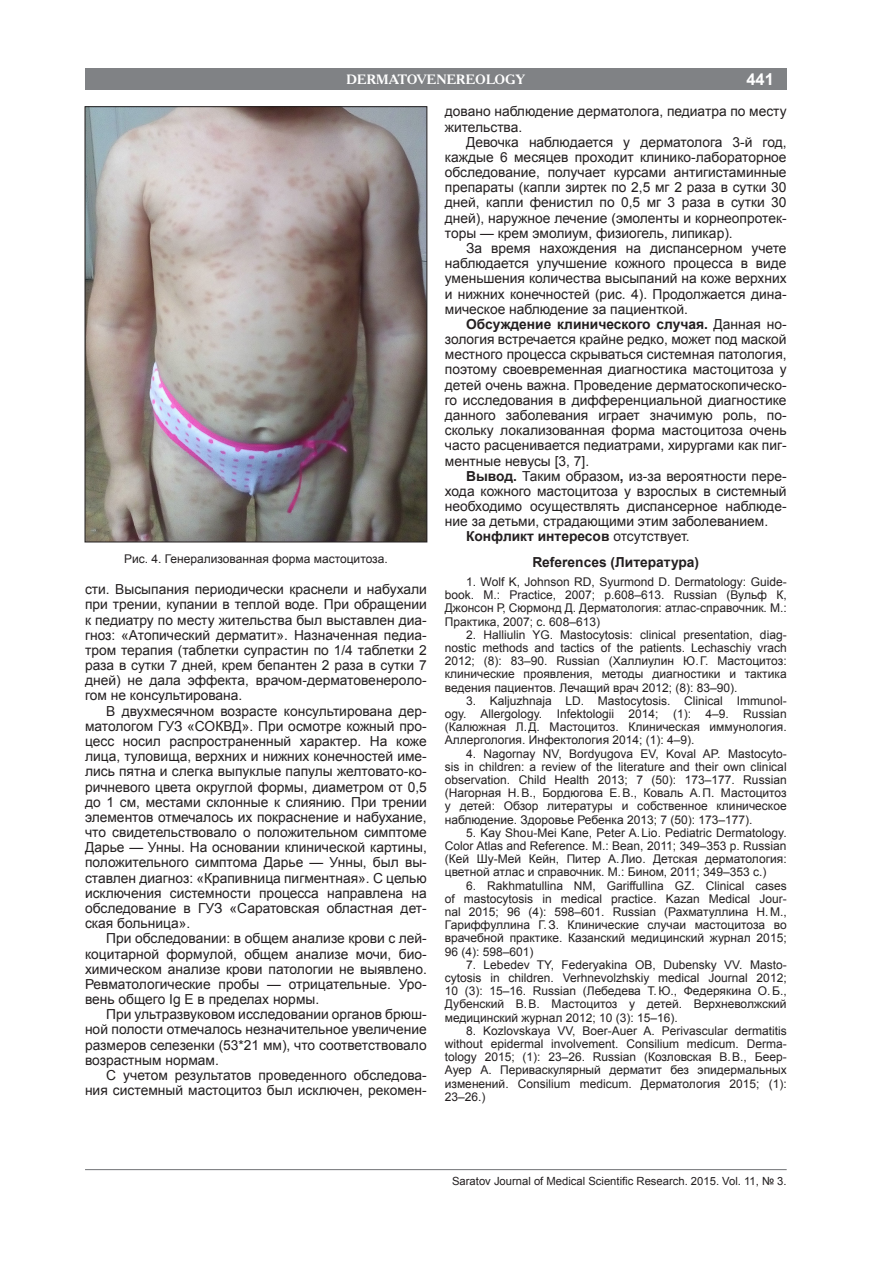
<style>
.page{position:relative;width:893px;height:1263px;background:#fff}
.page>*{position:absolute;margin:0;border:0;box-sizing:border-box;transform-origin:0 0}
.t1{font:700 16.5px "Arial";color:#fff}
.Основной_текст{font:13.8px/15.1px "Arial";color:#231f20;text-align:justify}
.Основной_текст-2{font:700 13.8px "Arial";color:#231f20}
.Библиография{font:700 13.8px "Arial";color:#231f20}
.t2{font:700 13.5px "Academy C";color:#fff}
.Библиограф_список{font:12px/13.2px "Arial";color:#231f20;text-align:justify}
.Подрисуночная{font:12px "Arial";color:#231f20}
.t3{font:11.25px "Arial";color:#231f20}
.s1{font-weight:700}
.s2{font-weight:400}
</style>
<div class="page">
<hr style="left:85px;top:1169px;width:702px;height:1px;background:#808285">
<div style="left:85px;top:68px;width:702px;height:21px;background:#808285"></div>
<img style="left:87px;top:108px;width:338px;height:432px">
<div style="left:85px;top:106px;width:342px;height:436px;border:1px solid #231f20"></div>
<p class="t2" style="left:347px;top:71px;width:81px">DERMATOVENEREO</p>
<p class="t2" style="left:486px;top:71px;width:41px">LOGY</p>
<p class="t1" style="left:746px;top:68px;width:29px">441</p>
<p class="Подрисуночная" style="left:124px;top:551px;width:265px">Рис. 4. Генерализованная форма мастоцитоза.</p>
<p class="Основной_текст" style="left:85px;top:582px;width:343px">сти. Высыпания периодически краснели и набухали при трении, купании в теплой воде. При обращении к педиатру по месту жительства был выставлен диа&shy;гноз: «Атопический дерматит». Назначенная педиа&shy;тром терапия (таблетки супрастин по 1/4 таблетки 2 раза в сутки 7 дней, крем бепантен 2 раза в сутки 7 дней) не дала эффекта, врачом-дерматовенероло&shy;гом не консультирована.</p>
<p class="Основной_текст" style="left:85px;top:703px;width:343px;text-indent:21px">В двухмесячном возрасте консультирована дер&shy;матологом ГУЗ «СОКВД». При осмотре кожный про&shy;цесс носил распространенный характер. На коже лица, туловища, верхних и нижних конечностей име&shy;лись пятна и слегка выпуклые папулы желтовато-ко&shy;ричневого цвета округлой формы, диаметром от 0,5 до 1 см, местами склонные к слиянию. При трении элементов отмечалось их покраснение и набухание, что свидетельствовало о положительном симптоме Дарье — Унны. На основании клинической картины, положительного симптома Дарье — Унны, был вы&shy;ставлен диагноз: «Крапивница пигментная». С целью исключения системности процесса направлена на обследование в ГУЗ «Саратовская областная дет&shy;ская больница».</p>
<p class="Основной_текст" style="left:85px;top:931px;width:343px;text-indent:21px">При обследовании: в общем анализе крови с лей&shy;коцитарной формулой, общем анализе мочи, био&shy;химическом анализе крови патологии не выявлено.<br>Ревматологические пробы — отрицательные. Уро&shy;вень общего Ig E в пределах нормы.</p>
<p class="Основной_текст" style="left:85px;top:1007px;width:343px;text-indent:21px">При ультразвуковом исследовании органов брюш&shy;ной полости отмечалось незначительное увеличение размеров селезенки (53*21 мм), что соответствовало возрастным нормам.</p>
<p class="Основной_текст" style="left:85px;top:1068px;width:343px;text-align:right">С учетом результатов проведенного обследова&shy;ния системный мастоцитоз был исключен, рекомен-</p>
<p class="Основной_текст" style="left:445px;top:104px;width:343px">довано наблюдение дерматолога, педиатра по месту жительства.</p>
<p class="Основной_текст" style="left:445px;top:134px;width:343px;text-indent:21px">Девочка наблюдается у дерматолога 3‑й год, каждые 6 месяцев проходит клинико-лабораторное обследование, получает курсами антигистаминные препараты (капли зиртек по 2,5 мг 2 раза в сутки 30 дней, капли фенистил по 0,5 мг 3 раза в сутки 30 дней), наружное лечение (эмоленты и корнеопротек&shy;торы — крем эмолиум, физиогель, липикар).</p>
<p class="Основной_текст" style="left:445px;top:241px;width:343px;text-indent:21px">За время нахождения на диспансерном учете наблюдается улучшение кожного процесса в виде уменьшения количества высыпаний на коже верхних и нижних конечностей (рис. 4). Продолжается дина&shy;мическое наблюдение за пациенткой.</p>
<p class="Основной_текст" style="left:445px;top:317px;width:343px;text-indent:21px"><span class="s1">Обсуждение клинического случая.</span> Данная но&shy;зология встречается крайне редко, может под маской местного процесса скрываться системная патология, поэтому своевременная диагностика мастоцитоза у детей очень важна. Проведение дерматоскопическо&shy;го исследования в дифференциальной диагностике данного заболевания играет значимую роль, по&shy;скольку локализованная форма мастоцитоза очень часто расценивается педиатрами, хирургами как пиг&shy;ментные невусы [3, 7].</p>
<p class="Основной_текст" style="left:445px;top:468px;width:343px;text-indent:21px"><span class="s1">Вывод.</span> Таким образом<span class="s1">,</span> из‑за вероятности пере&shy;хода кожного мастоцитоза у взрослых в системный необходимо осуществлять диспансерное наблюде&shy;ние за детьми, страдающими этим заболеванием.</p>
<p class="Основной_текст-2" style="left:466px;top:527px;width:225px">Конфликт интересов <span class="s2">отсутствует.</span></p>
<p class="Библиография" style="left:532px;top:553px;width:168px">References (Литература)</p>
<p class="Библиограф_список" style="left:445px;top:575px;width:343px;text-indent:21px">1. Wolf K, Johnson RD, Syurmond D. Dermatology: Guide&shy;book. M.: Practice, 2007; p.608–613. Russian (Вульф К, Джонсон Р, Сюрмонд Д. Дерматология: атлас-справочник. М.:<br>Практика, 2007; c. 608–613)</p>
<p class="Библиограф_список" style="left:445px;top:628px;width:343px;text-indent:21px">2. Halliulin YG. Mastocytosis: clinical presentation, diag&shy;nostic methods and tactics of the patients. Lechaschiy vrach 2012; (8): 83–90. Russian (Халлиулин Ю.Г. Мастоцитоз: клинические проявления, методы диагностики и тактика ведения пациентов. Лечащий врач 2012; (8): 83–90).</p>
<p class="Библиограф_список" style="left:445px;top:694px;width:343px;text-indent:21px">3. Kaljuzhnaja LD. Mastocytosis. Clinical Immunol&shy;ogy. Allergology. Infektologii 2014; (1): 4–9. Russian (Калюжная Л.Д. Мастоцитоз. Клиническая иммунология.<br>Аллергология. Инфектология 2014; (1): 4–9).</p>
<p class="Библиограф_список" style="left:445px;top:747px;width:343px;text-indent:21px">4. Nagornay NV, Bordyugova EV, Koval AP. Mastocyto&shy;sis in children: a review of the literature and their own clinical observation. Child Health 2013; 7 (50): 173–177. Russian (Нагорная Н.В., Бордюгова Е.В., Коваль А.П. Мастоцитоз у детей: Обзор литературы и собственное клиническое наблюдение. Здоровье Ребенка 2013; 7 (50): 173–177).</p>
<p class="Библиограф_список" style="left:445px;top:826px;width:343px;text-indent:21px">5. Kay Shou-Mei Kane, Peter A.Lio. Pediatric Dermatology.<br>Color Atlas and Reference. M.: Bean, 2011; 349–353 p. Russian (Кей Шу-Мей Кейн, Питер А.Лио. Детская дерматология: цветной атлас и справочник. М.: Бином, 2011; 349–353 c.)</p>
<p class="Библиограф_список" style="left:445px;top:879px;width:343px;text-indent:21px">6. Rakhmatullina NM, Gariffullina GZ. Clinical cases of mastocytosis in medical practice. Kazan Medical Jour&shy;nal 2015; 96 (4): 598–601. Russian (Рахматуллина Н.М., Гариффуллина Г.З. Клинические случаи мастоцитоза во врачебной практике. Казанский медицинский журнал 2015; 96 (4): 598–601)</p>
<p class="Библиограф_список" style="left:445px;top:958px;width:343px;text-indent:21px">7. Lebedev TY, Federyakina OB, Dubеnsky VV. Masto&shy;cytosis in children. Verhnevolzhskiy medical Journal 2012; 10 (3): 15–16. Russian (Лебедева Т.Ю., Федерякина О.Б., Дубенский В.В. Мастоцитоз у детей. Верхневолжский медицинский журнал 2012; 10 (3): 15–16).</p>
<p class="Библиограф_список" style="left:445px;top:1024px;width:343px;text-indent:21px">8. Kozlovskaya VV, Boer-Auer A. Perivascular dermatitis without epidermal involvement. Consilium medicum. Derma&shy;tology 2015; (1): 23–26. Russian (Козловская В.В., Беер-Ауер А. Периваскулярный дерматит без эпидермальных изменений. Consilium medicum. Дерматология 2015; (1):<br>23–26.)</p>
<p class="t3" style="left:452px;top:1174px;width:336px">Saratov Journal of Medical Scientific Research. 2015. Vol. 11, № 3.</p>
</div>
